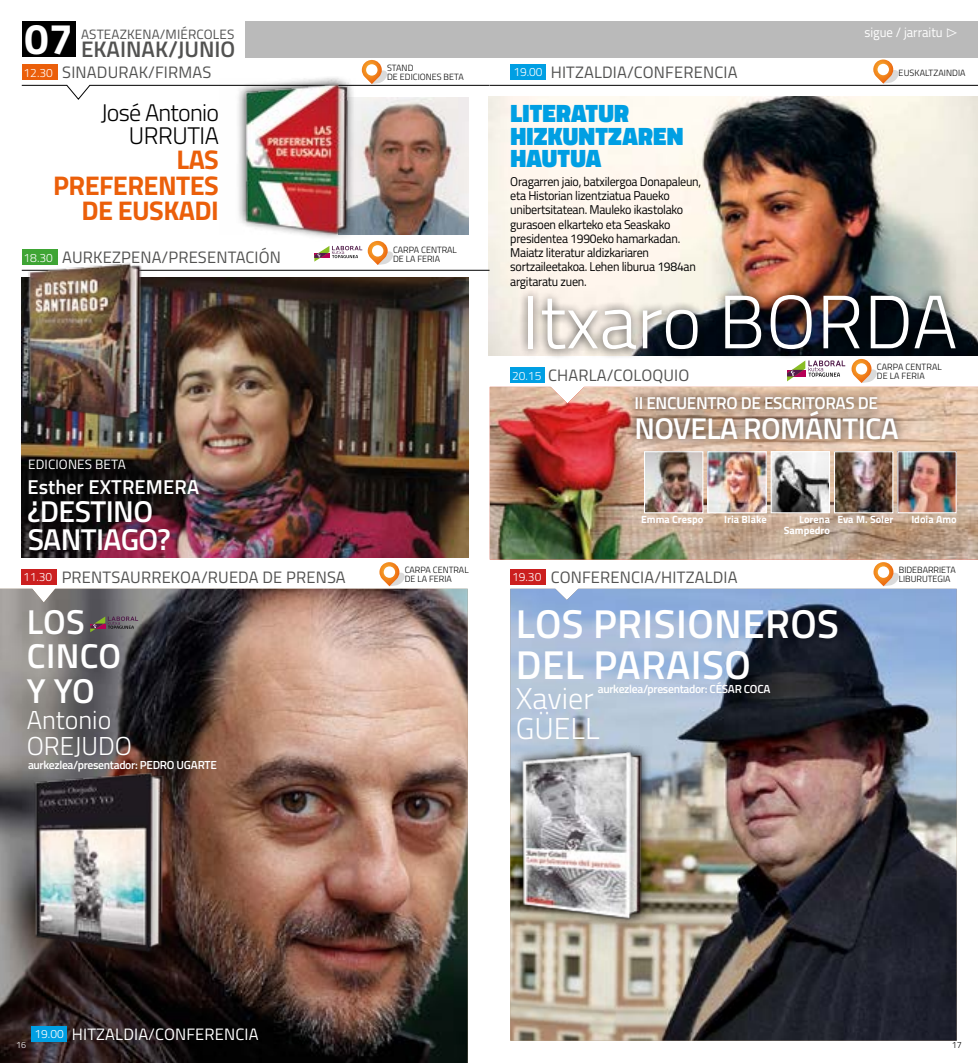
<style>
.page{position:relative;width:978px;height:1063px;background:#fff}
.page>*{position:absolute;margin:0;border:0;box-sizing:border-box;transform-origin:0 0}
.t1{font:300 75.6px "Titillium";color:#fff}
.t2{font:600 40.35px/40.3px "Titillium";color:#fff}
.t3{font:600 34.5px/34.5px "Titillium";letter-spacing:.01em;color:#fff}
.t4{font:300 30.3px/30.3px "Titillium";color:#fff}
.t5{font:600 30.15px/27.6px "Titillium";color:#fff}
.t6{font:600 30px "Titillium";color:#fff}
.t7{font:700 27px "Titillium";letter-spacing:-.02em;color:#eb5f0a}
.t8{font:300 25.95px/26px "Titillium";color:#fff}
.t9{font:900 25.5px/22.5px "Titillium";letter-spacing:.01em;color:#009fe3;scale:.95 1}
.t10{font:300 24px/22.5px "Titillium";letter-spacing:-.03em;color:#000}
.t11{font:600 22.5px "Titillium";color:#525251}
.t12{font:600 20.1px "Titillium";color:#fff}
.t13{font:600 17.25px "Titillium";color:#fff}
.t14{font:16.5px "Titillium";letter-spacing:.01em;color:#525251}
.t15{font:16.5px "Titillium";letter-spacing:.01em;color:#fff}
.t16{font:13.5px "Titillium";letter-spacing:.01em;color:#525251}
.t17{font:13.5px "Titillium";color:#fff;scale:.95 1}
.t18{font:13.5px "Titillium";color:#fff}
.t19{font:12.75px/14.2px "Titillium";letter-spacing:-.02em;color:#000;scale:.95 1}
.t20{font:300 12px "Titillium";color:#fff}
.t21{font:600 11.7px "Titillium";letter-spacing:-.03em;color:#fff}
.t22{font:700 10.5px "Titillium";color:#fff}
.t23{font:300 9px/9px "Titillium";color:#000}
.t24{font:300 9px "Titillium";color:#fff}
.s1{font-family:"Zeal"}
.s2{font-weight:300;font-size:12px;color:#fff}
.s3{font-weight:400;font-size:16.5px;color:#525251}
.s4{font-weight:400;font-size:16.5px}
</style>
<div class="page">
<div style="left:510px;top:64px;width:36px;height:16px;background:#009fe3"></div>
<img style="left:489px;top:97px;width:489px;height:259px">
<svg style="left:873px;top:60px;width:26px;height:24px"></svg>
<hr style="left:490px;top:85px;width:488px;height:1px;background:#000">
<div style="left:520px;top:286px;width:444px;height:74px;background:#000;opacity:.75"></div>
<div style="left:510px;top:569px;width:36px;height:15px;background:#cb1f1f"></div>
<svg style="left:873px;top:562px;width:26px;height:24px"></svg>
<img style="left:510px;top:589px;width:447px;height:452px">
<div style="left:514px;top:742px;width:153px;height:187px;background:#000;opacity:.75"></div>
<img style="left:516px;top:745px;width:143px;height:184px">
<div style="left:489px;top:21px;width:489px;height:37px;background:#bababa"></div>
<div style="left:245px;top:21px;width:244px;height:37px;background:#bababa"></div>
<div style="left:22px;top:21px;width:54px;height:36px;background:#000"></div>
<img style="left:22px;top:285px;width:446px;height:272px">
<img style="left:24px;top:285px;width:133px;height:143px">
<svg style="left:21px;top:60px;width:469px;height:40px"></svg>
<img style="left:363px;top:98px;width:105px;height:137px">
<div style="left:235px;top:75px;width:128px;height:168px;background:#000;opacity:.75"></div>
<img style="left:219px;top:79px;width:136px;height:156px">
<div style="left:21px;top:569px;width:36px;height:15px;background:#cb1f1f"></div>
<svg style="left:379px;top:562px;width:26px;height:24px"></svg>
<img style="left:0;top:589px;width:468px;height:474px">
<img style="left:28px;top:766px;width:154px;height:197px">
<div style="left:31px;top:1026px;width:36px;height:16px;background:#009fe3"></div>
<svg style="left:21px;top:241px;width:469px;height:44px"></svg>
<svg style="left:90px;top:617px;width:48px;height:15px"></svg>
<img style="left:490px;top:387px;width:488px;height:173px">
<div style="left:510px;top:367px;width:35px;height:16px;background:#009fe3"></div>
<svg style="left:852px;top:359px;width:26px;height:24px"></svg>
<div style="left:626px;top:386px;width:281px;height:63px;background:#000;opacity:.75"></div>
<img style="left:899px;top:453px;width:56px;height:58px">
<div style="left:897px;top:451px;width:60px;height:62px;border:1px solid #fff"></div>
<img style="left:836px;top:453px;width:55px;height:58px">
<div style="left:834px;top:451px;width:59px;height:62px;border:1px solid #fff"></div>
<img style="left:773px;top:453px;width:55px;height:58px">
<div style="left:771px;top:451px;width:59px;height:62px;border:1px solid #fff"></div>
<img style="left:709px;top:453px;width:56px;height:58px">
<div style="left:707px;top:451px;width:60px;height:62px;border:1px solid #fff"></div>
<svg style="left:787px;top:360px;width:58px;height:21px"></svg>
<img style="left:646px;top:453px;width:55px;height:58px">
<div style="left:644px;top:451px;width:59px;height:62px;border:1px solid #fff"></div>
<h3 class="t11" style="left:24px;top:32px;width:212px"><sup>07</sup> EKAINAK/JUNIO</h3>
<p class="t16" style="left:81px;top:24px;width:55px">ASTEAZKEN</p>
<p class="t16" style="left:152px;top:24px;width:38px">A/MIéRCOLES</p>
<p class="t17" style="left:864px;top:22px;width:100px">sigue / jarraitu <span class="s1">s</span></p>
<p class="t14" style="left:24px;top:61px;width:188px"><span class="s2">12.30</span> si nadurak/FIRMAS</p>
<p class="t23" style="left:387px;top:63px;width:78px">STAND<br>DE EDICIONES BETA</p>
<h3 class="t10" style="left:129px;top:100px;width:92px;text-indent:-28px">José Antonio<br>Urrutia</h3>
<h3 class="t7" style="left:177px;top:139px;width:28px">Las</h3>
<h3 class="t7" style="left:53px;top:165px;width:165px">preferentes</h3>
<h3 class="t7" style="left:81px;top:190px;width:139px">de Euskadi</h3>
<p class="t14" style="left:24px;top:245px;width:259px"><span class="s2">18.30</span> Aurkezpena/Presentación</p>
<p class="t18" style="left:28px;top:455px;width:40px">EDICIONES</p>
<p class="t18" style="left:95px;top:455px;width:32px">BE TA</p>
<h3 class="t12" style="left:28px;top:472px;width:86px">ESTHER EXTREMERA</h3>
<h3 class="t5" style="left:28px;top:496px;width:48px">¿DESTINO<br>SANTIAGO</h3>
<h3 class="t5" style="left:158px;top:524px;width:15px">?</h3>
<p class="t23" style="left:393px;top:245px;width:65px">CARPA CENTRAL<br>DE LA FERIA</p>
<p class="t20" style="left:23px;top:568px;width:50px">11.30 <span class="s3">PREN</span></p>
<p class="t14" style="left:103px;top:565px;width:39px">TSAURREKO</p>
<p class="t14" style="left:191px;top:565px;width:28px">A/RUED</p>
<p class="t14" style="left:249px;top:565px;width:48px">A DE PRENS</p>
<p class="t14" style="left:336px;top:565px;width:11px">A</p>
<p class="t23" style="left:405px;top:565px;width:65px">CARPA CENTRAL<br>DE LA FERIA</p>
<h3 class="t3" style="left:27px;top:603px;width:96px">LOS<br>CINCO<br>Y YO</h3>
<h3 class="t8" style="left:27px;top:706px;width:107px">Antonio<br>OREJUDO</h3>
<p class="t21" style="left:28px;top:756px;width:120px">AURKEZLEA/PRESENTADOR: PEDRO</p>
<p class="t21" style="left:177px;top:756px;width:8px">UGARTE</p>
<p class="t20" style="left:513px;top:63px;width:58px">19.00 <span class="s3">hitza</span></p>
<p class="t14" style="left:594px;top:60px;width:51px">ldia/CON</p>
<p class="t14" style="left:665px;top:60px;width:20px">FERENC</p>
<p class="t14" style="left:723px;top:60px;width:16px">IA</p>
<p class="t23" style="left:899px;top:68px;width:11px">Euskaltzaindia</p>
<h3 class="t9" style="left:510px;top:102px;width:184px">LITERATUR<br>HIZKUNTZAREN<br>HAUTUA</h3>
<p class="t19" style="left:510px;top:174px;width:203px">Oragarren jaio, batxilergoa Donapaleun, eta H istorian lizentziatua Paueko unibertsitatean. Mauleko ikastolako gurasoen elkarteko eta Seaskako presidentea 1990eko hamarkadan.<br>Maiatz literatur aldizkariaren sortzaileetakoa. Lehen liburua 1984an argitaratu zuen.</p>
<h1 class="t1" style="left:522px;top:267px;width:437px">Itxaro BORDA</h1>
<p class="t14" style="left:512px;top:364px;width:179px"><span class="s2">20.15</span> Charla/Coloquio</p>
<p class="t23" style="left:877px;top:362px;width:49px">CARPA central<br>DE LA FERIA</p>
<h3 class="t13" style="left:634px;top:390px;width:23px">II ENCUENTRO</h3>
<h3 class="t13" style="left:741px;top:390px;width:43px">DE ESCRITORAS</h3>
<h3 class="t13" style="left:858px;top:390px;width:11px">DE</h3>
<h3 class="t6" style="left:635px;top:406px;width:38px">NOVELA</h3>
<h3 class="t6" style="left:743px;top:406px;width:36px">ROMÁNTICA</h3>
<p class="t22" style="left:641px;top:512px;width:64px">Emma Crespo</p>
<p class="t22" style="left:724px;top:512px;width:44px">Iria Blake</p>
<p class="t22" style="left:799px;top:512px;width:96px">Lorena Eva M. Soler</p>
<p class="t22" style="left:911px;top:512px;width:47px">Idoia Amo</p>
<p class="t22" style="left:784px;top:522px;width:48px">Sampedro</p>
<p class="t20" style="left:512px;top:568px;width:50px">19.30 <span class="s3">CON</span></p>
<p class="t14" style="left:582px;top:565px;width:20px">FERENC</p>
<p class="t14" style="left:640px;top:565px;width:99px">IA/H ITZALD IA</p>
<p class="t23" style="left:899px;top:565px;width:59px">BIDEBARRIETA<br>LIBURUTEGIA</p>
<h2 class="t2" style="left:516px;top:602px;width:101px">LOS PRISIONEROS<br>DEL</h2>
<h2 class="t2" style="left:593px;top:642px;width:23px">PARAISO</h2>
<h3 class="t4" style="left:516px;top:682px;width:85px">Xavier<br>GÜELL</h3>
<p class="t21" style="left:598px;top:680px;width:174px">AURKEZLEA/PRESENTADOR: CÉSAR COCA</p>
<p class="t24" style="left:16px;top:1039px;width:12px">16</p>
<p class="t20" style="left:34px;top:1025px;width:58px">19.00 <span class="s4">hitza</span></p>
<p class="t15" style="left:115px;top:1022px;width:51px">ldia/CON</p>
<p class="t15" style="left:186px;top:1022px;width:20px">FERENC</p>
<p class="t15" style="left:245px;top:1022px;width:16px">IA</p>
<p class="t23" style="left:952px;top:1040px;width:12px">17</p>
</div>
